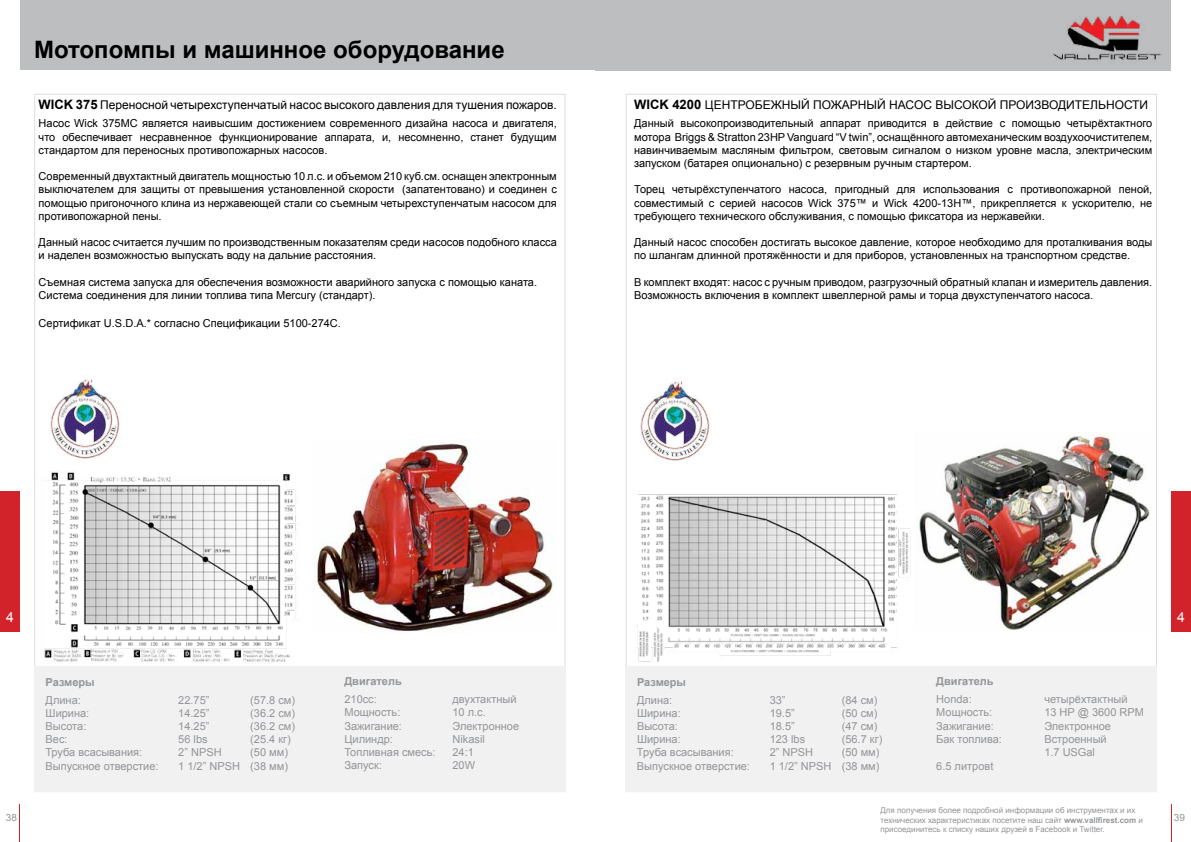
<style>
.page{position:relative;width:1191px;height:842px;background:#fff}
.page>*{position:absolute;margin:0;border:0;box-sizing:border-box;transform-origin:0 0}
.t1{font:700 24px "Arial";color:#000}
.t2{font:14px "Arial";color:#fff}
.t3{font:12px "Arial";color:#000}
.t4{font:11px/13.2px "Arial";color:#000;text-align:justify}
.t5{font:11px/13.2px "Arial";color:#939598}
.t6{font:700 11px "Arial";color:#939598}
.t7{font:10px "Arial";color:#939598}
.t8{font:8px/9.6px "Arial";color:#939598}
.s1{font-weight:700;font-size:13px}
.s2{font-weight:700}
</style>
<div class="page">
<div style="left:20px;top:0;width:575px;height:70px;background:#bcbec0"></div>
<div style="left:595px;top:0;width:576px;height:70px;background:#bcbec0"></div>
<img style="left:1042px;top:16px;width:128px;height:55px">
<hr style="left:1171px;top:804px;width:1px;height:38px;background:#d2232a">
<hr style="left:19px;top:804px;width:1px;height:38px;background:#d2232a">
<div style="left:0;top:491px;width:20px;height:140px;background:#d2232a"></div>
<div style="left:1171px;top:491px;width:20px;height:140px;background:#d2232a"></div>
<img style="left:313px;top:439px;width:240px;height:193px">
<img style="left:50px;top:379px;width:70px;height:80px">
<img style="left:640px;top:381px;width:70px;height:80px">
<img style="left:44px;top:471px;width:252px;height:192px">
<img style="left:637px;top:494px;width:274px;height:167px">
<img style="left:919px;top:432px;width:232px;height:198px">
<div style="left:625px;top:666px;width:532px;height:126px;background:#f1f1f2"></div>
<div style="left:34px;top:666px;width:531px;height:126px;background:#f1f1f2"></div>
<h1 class="t1" style="left:34px;top:33px;width:472px">Мотопомпы и машинное оборудование</h1>
<p class="t3" style="left:39px;top:97px;width:520px"><span class="s1">WICK 375</span> Переносной четырехступенчатый насос высокого давления для тушения пожаров.</p>
<p class="t4" style="left:39px;top:117px;width:520px">Насос Wick 375MC является наивысшим достижением современного дизайна насоса и двигателя, что обеспечивает несравненное функционирование аппарата, и, несомненно, станет будущим стандартом для переносных противопожарных насосов.</p>
<p class="t4" style="left:39px;top:170px;width:520px">Современный двухтактный двигатель мощностью 10 л.с. и объемом 210 куб.см. оснащен электронным выключателем для защиты от превышения установленной скорости (запатентовано) и соединен с помощью пригоночного клина из нержавеющей стали со съемным четырехступенчатым насосом для противопожарной пены.</p>
<p class="t4" style="left:39px;top:236px;width:520px">Данный насос считается лучшим по производственным показателям среди насосов подобного класса и наделен возможностью выпускать воду на дальние расстояния.</p>
<p class="t4" style="left:39px;top:275px;width:500px">Съемная система запуска для обеспечения возможности аварийного запуска с помощью каната.<br>Система соединения для линии топлива типа Mercury (стандарт).</p>
<p class="t4" style="left:39px;top:316px;width:304px">Сертификат U.S.D.A.* согласно Спецификации 5100-274C.</p>
<p class="t3" style="left:634px;top:97px;width:515px"><span class="s1">WICK 4200</span> ЦЕНТРОБЕЖНЫЙ ПОЖАРНЫЙ НАСОС ВЫСОКОЙ ПРОИЗВОДИТЕЛЬНОСТИ</p>
<p class="t4" style="left:634px;top:117px;width:520px">Данный высокопроизводительный аппарат приводится в действие с помощью четырёхтактного мотора Briggs &amp; Stratton 23HP Vanguard “V twin”, оснащённого автомеханическим воздухоочистителем, навинчиваемым масляным фильтром, световым сигналом о низком уровне масла, электрическим запуском (батарея опционально) с резервным ручным стартером.</p>
<p class="t4" style="left:634px;top:183px;width:520px">Торец четырёхступенчатого насоса, пригодный для использования с противопожарной пеной, совместимый с серией насосов Wick 375™ и Wick 4200-13H™, прикрепляется к ускорителю, не требующего технического обслуживания, с помощью фиксатора из нержавейки.</p>
<p class="t4" style="left:634px;top:236px;width:520px">Данный насос способен достигать высокое давление, которое необходимо для проталкивания воды по шлангам длинной протяжённости и для приборов, установленных на транспортном средстве.</p>
<p class="t4" style="left:634px;top:275px;width:520px">В комплект входят: насос с ручным приводом, разгрузочный обратный клапан и измеритель давления.<br>Возможность включения в комплект швеллерной рамы и торца двухступенчатого насоса.</p>
<p class="t2" style="left:6px;top:608px;width:9px">4</p>
<p class="t2" style="left:1177px;top:608px;width:9px">4</p>
<p class="t6" style="left:46px;top:674px;width:51px">Размеры</p>
<p class="t5" style="left:46px;top:693px;width:37px">Длина:</p>
<p class="t5" style="left:178px;top:693px;width:33px">22.75”</p>
<p class="t5" style="left:250px;top:693px;width:46px">(57.8 см)</p>
<p class="t5" style="left:46px;top:706px;width:45px">Ширина:</p>
<p class="t5" style="left:178px;top:706px;width:33px">14.25”</p>
<p class="t5" style="left:250px;top:706px;width:46px">(36.2 см)</p>
<p class="t5" style="left:46px;top:720px;width:42px">Высота:</p>
<p class="t5" style="left:178px;top:720px;width:33px">14.25”</p>
<p class="t5" style="left:250px;top:720px;width:46px">(36.2 см)</p>
<p class="t5" style="left:46px;top:733px;width:24px">Вес:</p>
<p class="t5" style="left:178px;top:733px;width:31px">56 lbs</p>
<p class="t5" style="left:250px;top:733px;width:42px">(25.4 кг)</p>
<p class="t5" style="left:46px;top:746px;width:98px">Труба всасывания:</p>
<p class="t5" style="left:178px;top:746px;width:45px">2” NPSH</p>
<p class="t5" style="left:250px;top:746px;width:39px">(50 мм)</p>
<p class="t5" style="left:46px;top:759px;width:114px">Выпускное отверстие:</p>
<p class="t5" style="left:178px;top:759px;width:111px">1 1/2” NPSH (38 мм)</p>
<p class="t6" style="left:344px;top:674px;width:59px">Двигатель</p>
<p class="t5" style="left:344px;top:693px;width:34px">210cc:</p>
<p class="t5" style="left:452px;top:693px;width:66px">двухтактный</p>
<p class="t5" style="left:344px;top:706px;width:57px">Мощность:</p>
<p class="t5" style="left:452px;top:706px;width:35px">10 л.с.</p>
<p class="t5" style="left:344px;top:719px;width:59px">Зажигание:</p>
<p class="t5" style="left:452px;top:719px;width:68px">Электронное</p>
<p class="t5" style="left:344px;top:732px;width:50px">Цилиндр:</p>
<p class="t5" style="left:452px;top:732px;width:34px">Nikasil</p>
<p class="t5" style="left:344px;top:746px;width:93px">Топливная смесь:</p>
<p class="t5" style="left:452px;top:746px;width:23px">24:1</p>
<p class="t5" style="left:344px;top:759px;width:39px">Запуск:</p>
<p class="t5" style="left:452px;top:759px;width:24px">20W</p>
<p class="t6" style="left:637px;top:674px;width:51px">Размеры</p>
<p class="t5" style="left:637px;top:693px;width:37px">Длина:</p>
<p class="t5" style="left:769px;top:693px;width:17px">33”</p>
<p class="t5" style="left:841px;top:693px;width:37px">(84 см)</p>
<p class="t5" style="left:637px;top:706px;width:45px">Ширина:</p>
<p class="t5" style="left:769px;top:706px;width:27px">19.5”</p>
<p class="t5" style="left:841px;top:706px;width:37px">(50 см)</p>
<p class="t5" style="left:637px;top:720px;width:42px">Высота:</p>
<p class="t5" style="left:769px;top:720px;width:27px">18.5”</p>
<p class="t5" style="left:841px;top:720px;width:37px">(47 см)</p>
<p class="t5" style="left:637px;top:733px;width:45px">Ширина:</p>
<p class="t5" style="left:769px;top:733px;width:37px">123 lbs</p>
<p class="t5" style="left:841px;top:733px;width:42px">(56.7 кг)</p>
<p class="t5" style="left:637px;top:746px;width:98px">Труба всасывания:</p>
<p class="t5" style="left:769px;top:746px;width:45px">2” NPSH</p>
<p class="t5" style="left:841px;top:746px;width:39px">(50 мм)</p>
<p class="t5" style="left:637px;top:759px;width:114px">Выпускное отверстие:</p>
<p class="t5" style="left:769px;top:759px;width:111px">1 1/2” NPSH (38 мм)</p>
<p class="t6" style="left:936px;top:674px;width:59px">Двигатель</p>
<p class="t5" style="left:936px;top:693px;width:37px">Honda:</p>
<p class="t5" style="left:1044px;top:693px;width:85px">четырёхтактный</p>
<p class="t5" style="left:936px;top:706px;width:57px">Мощность:</p>
<p class="t5" style="left:1044px;top:706px;width:101px">13 HP @ 3600 RPM</p>
<p class="t5" style="left:936px;top:719px;width:59px">Зажигание:</p>
<p class="t5" style="left:1044px;top:719px;width:68px">Электронное</p>
<p class="t5" style="left:936px;top:732px;width:67px">Бак топлива:</p>
<p class="t5" style="left:1044px;top:732px;width:64px">Встроенный<br>1.7 USGal</p>
<p class="t5" style="left:936px;top:760px;width:59px">6.5 литровt</p>
<p class="t8" style="left:880px;top:805px;width:264px">Для получения более подробной информации об инструментах и их технических характеристиках посетите наш сайт <span class="s2">www.vallfirest.com</span> и присоединитесь к списку наших друзей в Facebook и Twitter.</p>
<p class="t7" style="left:6px;top:811px;width:13px">38</p>
<p class="t7" style="left:1174px;top:811px;width:13px">39</p>
</div>
